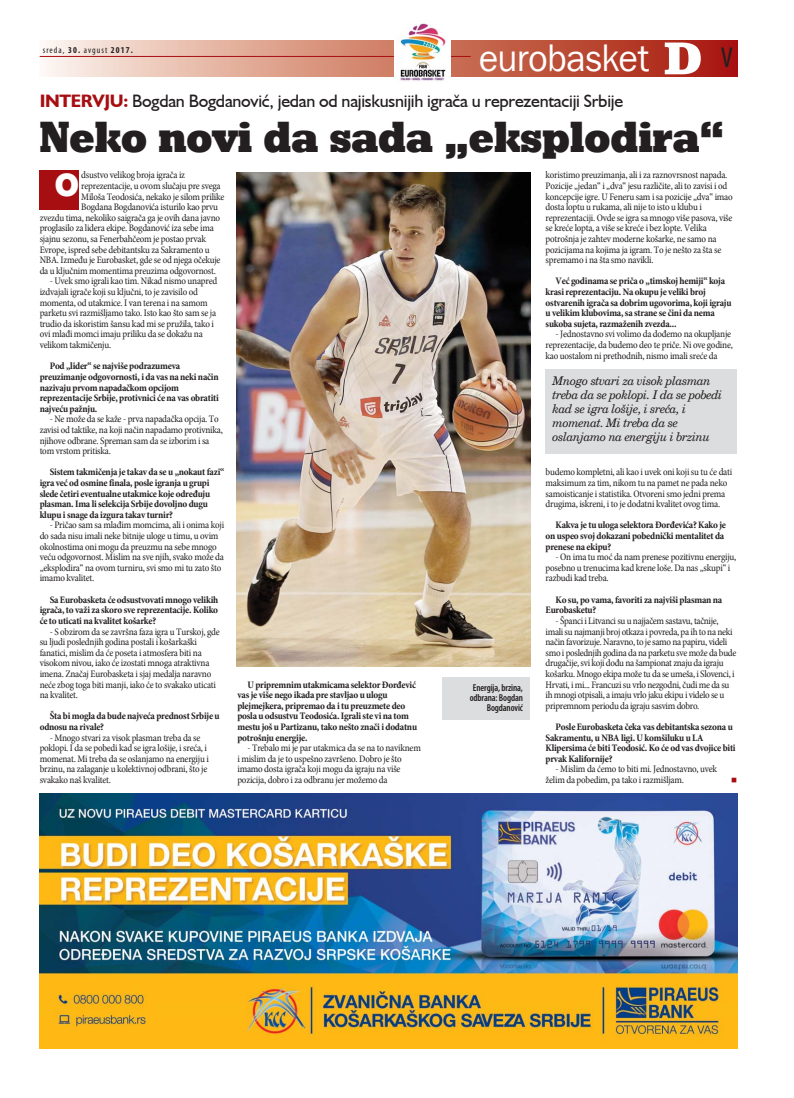
<style>
.page{position:relative;width:794px;height:1098px;background:#fff}
.page>*{position:absolute;margin:0;border:0;box-sizing:border-box;transform-origin:0 0}
.t1{font:900 43px "Geo Slab";color:#231f20;scale:.9 1}
.t2{font:37.7px "Frankfurt Gothic";color:#fff;scale:.96 1}
.t3{font:900 34px "Nimbus Re Sans";color:#fff}
.t4{font:28.9px "Myriad YU Pro Cond";color:#231f20}
.t5{font:18px "Humanist 521";letter-spacing:-.015em;color:#231f20}
.t6{font:italic 12px/14px "New Brunswick";letter-spacing:-.025em;color:#231f20}
.t7{font:10px/10.6px "Minion YU Pro Cond";letter-spacing:-.02em;color:#231f20}
.t8{font:700 10px/10.6px "Minion YU Pro Cond";letter-spacing:-.025em;color:#231f20}
.t9{font:700 10px/10px "Myriad YU Pro Light Cond";letter-spacing:-.01em;color:#231f20;text-align:right}
.t10{font:9px "Myriad YU Pro Cond";letter-spacing:.115em;color:#231f20}
.s1{font-weight:700}
.s2{font-weight:700;color:#a70e12}
</style>
<div class="page">
<svg style="left:40px;top:40px;width:697px;height:36px;background:#d28775"></svg>
<hr style="left:40px;top:56px;width:431px;height:1px;background:#a70e12">
<svg style="left:665px;top:42px;width:36px;height:32px"></svg>
<img style="left:394px;top:23px;width:57px;height:58px">
<img style="left:40px;top:793px;width:697px;height:254px">
<div style="left:442px;top:676px;width:88px;height:43px;background:#dcddde"></div>
<img style="left:236px;top:172px;width:294px;height:494px">
<div style="left:40px;top:170px;width:39px;height:40px;background:#a70e12"></div>
<div style="left:545px;top:369px;width:192px;height:85px;background:#dcddde"></div>
<p class="t10" style="left:43px;top:47px;width:92px">sreda, <span class="s1">30.</span> avgust <span class="s1">2017.</span></p>
<h2 class="t2" style="left:479px;top:34px;width:178px">eurobasket</h2>
<h3 class="t4" style="left:720px;top:48px;width:14px">V</h3>
<h3 class="t5" style="left:40px;top:90px;width:585px"><span class="s2">INTERVJU:</span> Bogdan Bogdanovi}, jedan od najiskusnijih igra~a u reprezentaciji Srbije</h3>
<h1 class="t1" style="left:40px;top:111px;width:761px">Neko novi da sada „eksplodira“</h1>
<h3 class="t3" style="left:54px;top:164px;width:26px">O</h3>
<p class="t7" style="left:81px;top:171px;width:105px">dsustvo velikog broja igra~a iz</p>
<p class="t7" style="left:81px;top:181px;width:141px">reprezentacije, u ovom slu~aju pre svega</p>
<p class="t7" style="left:81px;top:192px;width:145px">Milo{a Teodosi}a, nekako je silom prilike</p>
<p class="t7" style="left:81px;top:202px;width:138px">Bogdana Bogdanovi}a isturilo kao prvu</p>
<p class="t7" style="left:40px;top:213px;width:182px">zvezdu tima, nekoliko saigra~a ga je ovih dana javno</p>
<p class="t7" style="left:40px;top:224px;width:176px">proglasilo za lidera ekipe. Bogdanovi} iza sebe ima</p>
<p class="t7" style="left:40px;top:234px;width:168px">sjajnu sezonu, sa Fenerbah~eom je postao prvak</p>
<p class="t7" style="left:40px;top:245px;width:171px">Evrope, ispred sebe debitantsku za Sakramento u</p>
<p class="t7" style="left:40px;top:255px;width:182px">NBA. Izme|u je Eurobasket, gde se od njega o~ekuje</p>
<p class="t7" style="left:40px;top:266px;width:178px">da u klju~nim momentima preuzima odgovornost.</p>
<p class="t7" style="left:40px;top:277px;width:179px;text-indent:10px">- Uvek smo igrali kao tim. Nikad nismo unapred izdvajali igra~e koji su klju~ni, to je zavisilo od momenta, od utakmice. I van terena i na samom parketu svi razmi{ljamo tako. Isto kao {to sam se ja trudio da iskoristim {ansu kad mi se pru`ila, tako i ovi mla|i momci imaju priliku da se doka`u na velikom takmi~enju.</p>
<p class="t8" style="left:40px;top:361px;width:181px;text-indent:10px">Pod „lider“ se najvi{e podrazumeva preuzimanje odgovornosti, i da vas na neki na~in nazivaju prvom napada~kom opcijom reprezentacije Srbije, protivnici }e na vas obratiti najve}u pa`nju.</p>
<p class="t7" style="left:40px;top:414px;width:185px;text-indent:10px">- Ne mo`e da se ka`e - prva napada~ka opcija. To zavisi od taktike, na koji na~in napadamo protivnika, njihove odbrane. Spreman sam da se izborim i sa tom vrstom pritiska.</p>
<p class="t8" style="left:40px;top:467px;width:186px;text-indent:10px">Sistem takmi~enja je takav da se u „nokaut fazi“ igra ve} od osmine finala, posle igranja u grupi slede ~etiri eventualne utakmice koje odre|uju plasman. Ima li selekcija Srbije dovoljno dugu klupu i snage da izgura takav turnir?</p>
<p class="t7" style="left:40px;top:520px;width:186px;text-indent:10px">- Pri~ao sam sa mla|im momcima, ali i onima koji do sada nisu imali neke bitnije uloge u timu, u ovim okolnostima oni mogu da preuzmu na sebe mnogo ve}u odgovornost. Mislim na sve njih, svako mo`e da „eksplodira“ na ovom turniru, svi smo mi tu zato {to imamo kvalitet.</p>
<p class="t8" style="left:40px;top:595px;width:180px;text-align:justify;text-indent:10px">Sa Eurobasketa }e odsustvovati mnogo velikih igra~a, to va`i za skoro sve reprezentacije. Koliko }e to uticati na kvalitet ko{arke?</p>
<p class="t7" style="left:40px;top:626px;width:182px;text-indent:10px">- S obzirom da se zavr{na faza igra u Turskoj, gde su ljudi poslednjih godina postali i ko{arka{ki fanatici, mislim da }e poseta i atmosfera biti na visokom nivou, iako }e izostati mnoga atraktivna imena. Zna~aj Eurobasketa i sjaj medalja naravno ne}e zbog toga biti manji, iako }e to svakako uticati na kvalitet.</p>
<p class="t8" style="left:40px;top:711px;width:181px;text-indent:10px">[ta bi mogla da bude najve}a prednost Srbije u odnosu na rivale?</p>
<p class="t7" style="left:40px;top:732px;width:171px;text-indent:10px">- Mnogo stvari za visok plasman treba da se poklopi. I da se pobedi kad se igra lo{ije, i sre}a, i momenat. Mi treba da se oslanjamo na energiju i brzinu, na zalaganje u kolektivnoj odbrani, {to je svakako na{ kvalitet.</p>
<p class="t7" style="left:545px;top:171px;width:189px">koristimo preuzimanja, ali i za raznovrsnost napada.<br>Pozicije „jedan“ i „dva“ jesu razli~ite, ali to zavisi i od koncepcije igre. U Feneru sam i sa pozicije „dva“ imao dosta loptu u rukama, ali nije to isto u klubu i reprezentaciji. Ovde se igra sa mnogo vi{e pasova, vi{e se kre}e lopta, a vi{e se kre}e i bez lopte. Velika potro{nja je zahtev moderne ko{arke, ne samo na pozicijama na kojima ja igram. To je ne{to za {ta se spremamo i na {ta smo navikli.</p>
<p class="t8" style="left:545px;top:277px;width:187px;text-indent:10px">Ve} godinama se pri~a o „timskoj hemiji“ koja krasi reprezentaciju. Na okupu je veliki broj ostvarenih igra~a sa dobrim ugovorima, koji igraju u velikim klubovima, sa strane se ~ini da nema sukoba sujeta, razma`enih zvezda...</p>
<p class="t7" style="left:545px;top:330px;width:189px;text-indent:10px">- Jednostavno svi volimo da do|emo na okupljanje reprezentacije, da budemo deo te pri~e. Ni ove godine, kao uostalom ni prethodnih, nismo imali sre}e da</p>
<p class="t6" style="left:552px;top:374px;width:171px">Mnogo stvari za visok plasman treba da se poklopi. I da se pobedi kad se igra lo{ije, i sre}a, i momenat. Mi treba da se oslanjamo na energiju i brzinu</p>
<p class="t7" style="left:545px;top:467px;width:188px">budemo kompletni, ali kao i uvek oni koji su tu }e dati maksimum za tim, nikom tu na pamet ne pada neko samoisticanje i statistika. Otvoreni smo jedni prema drugima, iskreni, i to je dodatni kvalitet ovog tima.</p>
<p class="t8" style="left:545px;top:520px;width:182px;text-indent:10px">Kakva je tu uloga selektora \or|evi}a? Kako je on uspeo svoj dokazani pobedni~ki mentalitet da prenese na ekipu?</p>
<p class="t7" style="left:545px;top:552px;width:192px;text-indent:10px">- On ima tu mo} da nam prenese pozitivnu energiju, posebno u trenucima kad krene lo{e. Da nas „skupi“ i razbudi kad treba.</p>
<p class="t8" style="left:545px;top:595px;width:178px;text-indent:10px">Ko su, po vama, favoriti za najvi{i plasman na<br>Eurobasketu?</p>
<p class="t7" style="left:545px;top:616px;width:192px;text-indent:10px">- [panci i Litvanci su u najja~em sastavu, ta~nije, imali su najmanji broj otkaza i povreda, pa ih to na neki na~in favorizuje. Naravno, to je samo na papiru, videli smo i poslednjih godina da na parketu sve mo`e da bude druga~ije, svi koji do|u na {ampionat znaju da igraju ko{arku. Mnogo ekipa mo`e tu da se ume{a, i Slovenci, i Hrvati, i mi... Francuzi su vrlo nezgodni, ~udi me da su ih mnogi otpisali, a imaju vrlo jaku ekipu i videlo se u pripremnom periodu da igraju sasvim dobro.</p>
<p class="t8" style="left:545px;top:722px;width:192px;text-indent:10px">Posle Eurobasketa ~eka vas debitantska sezona u Sakramentu, u NBA ligi. U kom{iluku u LA Klipersima }e biti Teodosi}. Ko }e od vas dvojice biti prvak Kalifornije?</p>
<p class="t7" style="left:545px;top:764px;width:173px;text-indent:10px">- Mislim da }emo to biti mi. Jednostavno, uvek `elim da pobedim, pa tako i razmi{ljam.</p>
<p class="t8" style="left:237px;top:679px;width:181px;text-indent:10px">U pripremnim utakmicama selektor \or|evi} vas je vi{e nego ikada pre stavljao u ulogu plejmejkera, pripremao da i tu preuzmete deo posla u odsustvu Teodosi}a. Igrali ste vi na tom mestu jo{ u Partizanu, tako ne{to zna~i i dodatnu potro{nju energije.</p>
<p class="t7" style="left:237px;top:743px;width:185px;text-indent:10px">- Trebalo mi je par utakmica da se na to naviknem i mislim da je to uspe{no zavr{eno. Dobro je {to imamo dosta igra~a koji mogu da igraju na vi{e pozicija, dobro i za odbranu jer mo`emo da</p>
<p class="t9" style="left:470px;top:683px;width:55px">Energija, brzina, odbrana: Bogdan<br>Bogdanovi}</p>
</div>
